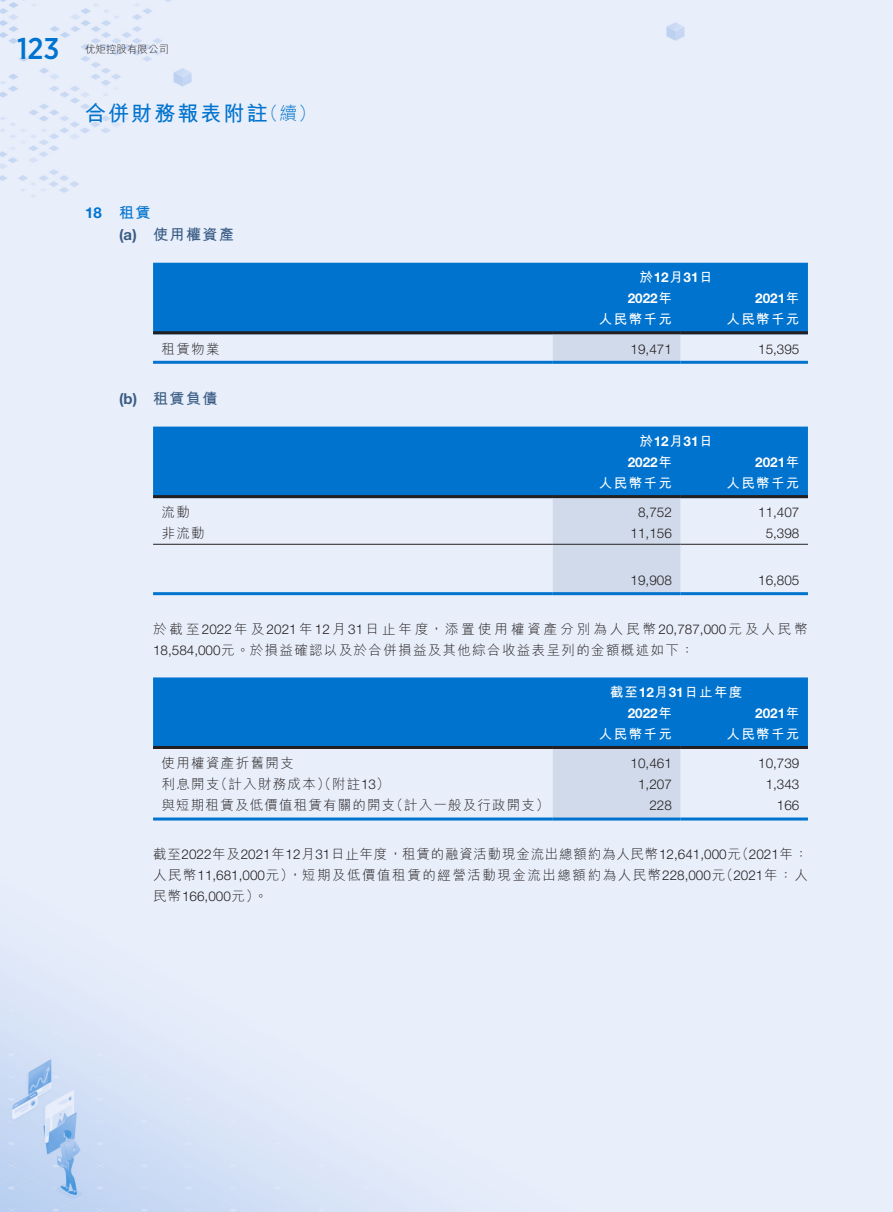
<style>
.page{position:relative;width:893px;height:1212px;background:#fff}
.page>*{position:absolute;margin:0;border:0;box-sizing:border-box;transform-origin:0 0}
.t1{font:500 30px "Gotham Narrow";color:#0073ce}
.t2{font:700 21px "M Hei HK";letter-spacing:.1em;color:#0073ce}
.t3{font:300 18px "M Hei HK";color:#0073ce}
._02_H2{font:700 15px "M Hei HK";letter-spacing:.1em;color:#395c84}
._02_H2-2{font:700 15px "Helvetica Neue LT Std";color:#395c84}
._01_H1{font:700 15px "M Hei HK";color:#0073ce}
._01_H1-2{font:700 15px "Helvetica Neue LT Std";color:#0073ce}
._00_txt{font:300 13.5px/21px "M Hei HK";letter-spacing:.1em;color:#231f20}
._50_Table_txt{font:300 13.5px "Helvetica Neue LT Std";color:#231f20}
._50_Table_txt-2{font:300 13.5px "M Hei HK";letter-spacing:.095em;color:#231f20}
._50_Table_txt-3{font:700 13.5px "Helvetica Neue LT Std";color:#fff}
._50_Table_txt-4{font:700 13.5px "M Hei HK";letter-spacing:.1em;color:#fff}
._00_txt-2{font:300 13.5px/21px "Helvetica Neue LT Std";color:#231f20}
.t4{font:300 10.5px "M Hei HK";color:#231f20}
.s1{font-family:"M Hei HK"}
.s2{font-family:"Helvetica Neue LT Std"}
</style>
<div class="page">
<img style="left:0;top:0;width:893px;height:1212px">
<div style="left:153px;top:263px;width:655px;height:68px;background:#0073ce"></div>
<svg style="left:553px;top:334px;width:127px;height:27px;background:#cdd7e7"></svg>
<hr style="left:153px;top:331px;width:400px;height:3px;background:#231f20">
<hr style="left:553px;top:331px;width:127px;height:3px;background:#231f20">
<hr style="left:680px;top:331px;width:128px;height:3px;background:#231f20">
<hr style="left:153px;top:361px;width:400px;height:3px;background:#0073ce">
<hr style="left:553px;top:361px;width:127px;height:3px;background:#0073ce">
<hr style="left:680px;top:361px;width:128px;height:3px;background:#0073ce">
<div style="left:153px;top:427px;width:655px;height:68px;background:#0073ce"></div>
<div style="left:553px;top:498px;width:127px;height:94px;background:#d1daea"></div>
<hr style="left:153px;top:495px;width:400px;height:3px;background:#231f20">
<hr style="left:553px;top:495px;width:127px;height:3px;background:#231f20">
<hr style="left:680px;top:495px;width:128px;height:3px;background:#231f20">
<hr style="left:153px;top:544px;width:400px;height:1px;background:#231f20">
<hr style="left:553px;top:544px;width:127px;height:1px;background:#231f20">
<hr style="left:680px;top:544px;width:128px;height:1px;background:#231f20">
<hr style="left:153px;top:592px;width:400px;height:3px;background:#0073ce">
<hr style="left:553px;top:592px;width:127px;height:3px;background:#0073ce">
<hr style="left:680px;top:592px;width:128px;height:3px;background:#0073ce">
<div style="left:153px;top:677px;width:655px;height:69px;background:#0073ce"></div>
<div style="left:553px;top:749px;width:127px;height:68px;background:#d1daea"></div>
<hr style="left:153px;top:746px;width:400px;height:3px;background:#231f20">
<hr style="left:553px;top:746px;width:127px;height:3px;background:#231f20">
<hr style="left:680px;top:746px;width:128px;height:3px;background:#231f20">
<hr style="left:153px;top:817px;width:400px;height:3px;background:#0073ce">
<hr style="left:553px;top:817px;width:127px;height:3px;background:#0073ce">
<hr style="left:680px;top:817px;width:128px;height:3px;background:#0073ce">
<h1 class="t1" style="left:17px;top:29px;width:44px">123</h1>
<p class="t4" style="left:85px;top:44px;width:85px">优矩控股有限公司</p>
<h2 class="t2" style="left:85px;top:98px;width:184px">合併財務報表附註</h2>
<h3 class="t3" style="left:260px;top:104px;width:57px">（續(</h3>
<p class="_01_H1-2" style="left:85px;top:203px;width:18px">18</p>
<p class="_01_H1" style="left:119px;top:201px;width:33px">租賃</p>
<p class="_02_H2-2" style="left:119px;top:225px;width:19px">a( )</p>
<p class="_02_H2-2" style="left:119px;top:389px;width:20px">b( )</p>
<p class="_02_H2" style="left:153px;top:224px;width:82px">使用權資產</p>
<p class="_50_Table_txt-3" style="left:639px;top:269px;width:75px"><span class="s1">於</span>12<span class="s1">月</span>31<span class="s1">日</span></p>
<p class="_50_Table_txt-3" style="left:628px;top:290px;width:46px">2022<span class="s1">年</span></p>
<p class="_50_Table_txt-3" style="left:755px;top:290px;width:46px">2021<span class="s1">年</span></p>
<p class="_50_Table_txt-4" style="left:599px;top:309px;width:74px">人民幣千元</p>
<p class="_50_Table_txt-4" style="left:726px;top:309px;width:74px">人民幣千元</p>
<p class="_50_Table_txt-2" style="left:162px;top:342px;width:60px">租賃物業</p>
<p class="_02_H2" style="left:153px;top:387px;width:66px">租賃負債</p>
<p class="_50_Table_txt" style="left:631px;top:340px;width:43px">19,471</p>
<p class="_50_Table_txt" style="left:758px;top:340px;width:43px">15,395</p>
<p class="_50_Table_txt-3" style="left:639px;top:433px;width:75px"><span class="s1">於</span>12<span class="s1">月</span>31<span class="s1">日</span></p>
<p class="_50_Table_txt-3" style="left:628px;top:454px;width:46px">2022<span class="s1">年</span></p>
<p class="_50_Table_txt-3" style="left:755px;top:454px;width:46px">2021<span class="s1">年</span></p>
<p class="_50_Table_txt-4" style="left:599px;top:473px;width:74px">人民幣千元</p>
<p class="_50_Table_txt-4" style="left:726px;top:473px;width:74px">人民幣千元</p>
<p class="_50_Table_txt-2" style="left:162px;top:505px;width:30px">流動</p>
<p class="_50_Table_txt" style="left:638px;top:504px;width:35px">8,752</p>
<p class="_50_Table_txt" style="left:758px;top:504px;width:43px">11,407</p>
<p class="_50_Table_txt-2" style="left:162px;top:526px;width:45px">非流動</p>
<p class="_50_Table_txt" style="left:631px;top:525px;width:43px">11,156</p>
<p class="_50_Table_txt" style="left:766px;top:525px;width:35px">5,398</p>
<p class="_50_Table_txt" style="left:631px;top:572px;width:43px">19,908</p>
<p class="_00_txt" style="left:153px;top:618px;width:656px">於截至<span class="s2">2022</span>年及<span class="s2">2021</span>年<span class="s2">12</span>月<span class="s2">31</span>日止年度，添置使用權資產分別為人民幣<span class="s2">20,787,000</span> 元及人民幣<br><span class="s2">18,584,000</span>元。於損益確認以及於合併損益及其他綜合收益表呈列的金額概述如下：</p>
<p class="_50_Table_txt-4" style="left:610px;top:682px;width:134px">截至<span class="s2">12</span>月<span class="s2">31</span>日止年度</p>
<p class="_50_Table_txt-3" style="left:755px;top:704px;width:46px">2021<span class="s1">年</span></p>
<p class="_50_Table_txt" style="left:758px;top:572px;width:43px">16,805</p>
<p class="_50_Table_txt-3" style="left:628px;top:704px;width:46px">2022<span class="s1">年</span></p>
<p class="_50_Table_txt-4" style="left:599px;top:724px;width:74px">人民幣千元</p>
<p class="_50_Table_txt-4" style="left:726px;top:724px;width:74px">人民幣千元</p>
<p class="_50_Table_txt-2" style="left:162px;top:756px;width:134px">使用權資產折舊開支</p>
<p class="_50_Table_txt" style="left:631px;top:755px;width:43px">10,461</p>
<p class="_50_Table_txt" style="left:758px;top:755px;width:43px">10,739</p>
<p class="_50_Table_txt-2" style="left:214px;top:777px;width:177px">（計入財務成本）（附註<span class="s2">13</span>(</p>
<p class="_50_Table_txt-2" style="left:162px;top:777px;width:60px">利息開支</p>
<p class="_50_Table_txt" style="left:638px;top:776px;width:35px">1,207</p>
<p class="_50_Table_txt" style="left:766px;top:776px;width:35px">1,343</p>
<p class="_50_Table_txt-2" style="left:390px;top:798px;width:161px">（計入一般及行政開支(</p>
<p class="_50_Table_txt-2" style="left:162px;top:798px;width:235px">與短期租賃及低價值租賃有關的開支</p>
<p class="_00_txt" style="left:153px;top:843px;width:656px;text-align:right">截至<span class="s2">2022</span>年及<span class="s2">2021</span>年<span class="s2">12</span>月<span class="s2">31</span>日止年度，租賃的融資活動現金流出總額約為人民幣<span class="s2">12,641,000</span> （元 <span class="s2">2021</span>年：，短期及低價值租賃的經營活動現金流出總額約為人民幣<span class="s2">228,000</span> （元 <span class="s2">2021</span>年：人</p>
<p class="_50_Table_txt" style="left:649px;top:797px;width:24px">228</p>
<p class="_50_Table_txt" style="left:777px;top:797px;width:24px">166</p>
<p class="_00_txt-2" style="left:254px;top:864px;width:41px;text-indent:-101px"><span class="s1">人民幣</span>11,681,000<span class="s1">元）。</span></p>
<p class="_00_txt-2" style="left:153px;top:885px;width:108px"><span class="s1">民幣</span>166,000<span class="s1">元(</span></p>
</div>
